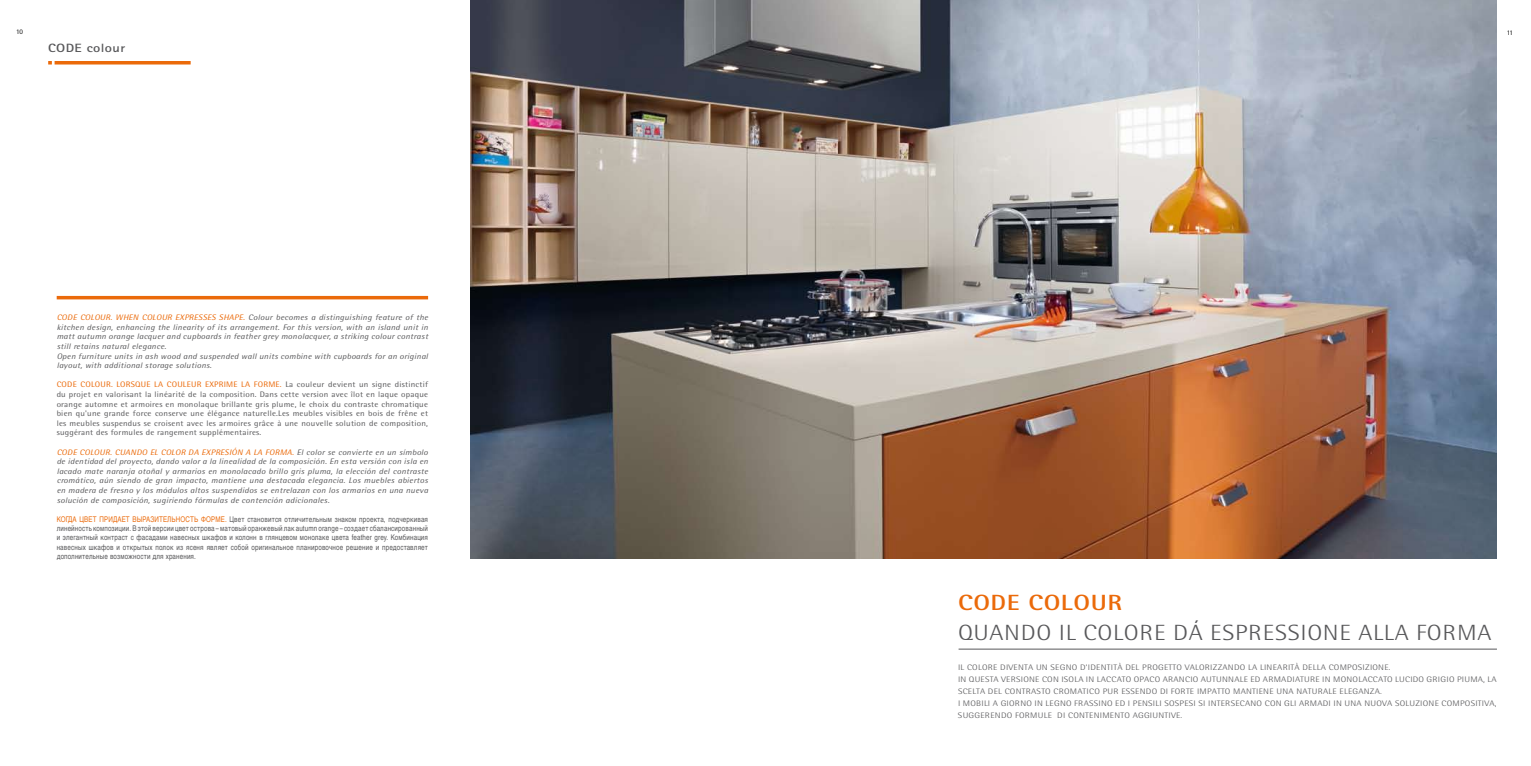
<style>
.page{position:relative;width:1531px;height:766px;background:#fff}
.page>*{position:absolute;margin:0;border:0;box-sizing:border-box;transform-origin:0 0}
.t1{font:300 22px "Rotis Semi Sans";color:#58585a;scale:1.18 1}
.t2{font:700 22px "Rotis Semi Sans";letter-spacing:.025em;color:#eb6a0a;scale:1.2 1}
.t3{font:700 12px "Rotis Sans Serif";letter-spacing:.025em;color:#58585a;scale:1.2 1}
.t4{font:italic 8px/9.6px "Rotis Semi Sans";letter-spacing:.025em;color:#58585a;scale:1.1 1}
.t5{font:8px/9.6px "Rotis Semi Sans";letter-spacing:.025em;color:#58585a;text-align:justify;scale:1.1 1}
.t6{font:300 8px/12px "Rotis Semi Sans";letter-spacing:.025em;color:#58585a;scale:1.2 1}
.t7{font:7.8px/9.4px "Helvetica Cyr Upright";letter-spacing:.025em;color:#58585a;text-align:justify;scale:.8 1}
.t8{font:7px "Rotis Sans Serif";color:#000}
.s1{color:#eb6a0a}
</style>
<div class="page">
<img style="left:471px;top:0;width:1026px;height:558px">
<hr style="left:57px;top:296px;width:371px;height:3px;background:#eb6a0a">
<hr style="left:55px;top:61px;width:136px;height:3px;background:#eb6a0a">
<svg style="left:48px;top:61px;width:4px;height:3px"></svg>
<hr style="left:958px;top:648px;width:539px;height:1px;background:#58585a">
<p class="t8" style="left:16px;top:27px;width:8px">10</p>
<p class="t8" style="left:1507px;top:28px;width:8px">11</p>
<h2 class="t3" style="left:48px;top:40px;width:66px">CODE colour</h2>
<p class="t4" style="left:57px;top:312px;width:339px"><span class="s1">CODE COLOUR. WHEN COLOUR EXPRESSES SHAPE.</span> Colour becomes a distinguishing feature of the kitchen design, enhancing the linearity of its arrangement. For this version, with an island unit in matt autumn orange lacquer and cupboards in feather grey monolacquer, a striking colour contrast still retains natural elegance.<br>Open furniture units in ash wood and suspended wall units combine with cupboards for an original layout, with additional storage solutions.</p>
<p class="t5" style="left:57px;top:379px;width:339px"><span class="s1">CODE COLOU R. LORSQU E LA COU LEU R EXPRIME LA FORME.</span> La couleur devient un signe distinctif du projet en valorisant la linéarité de la composition. Dans cette version avec îlot en laque opaque orange automne et armoires en monolaque brillante gris plume, le choix du contraste chromatique bien qu'une grande force conserve une élégance naturelle.Les meubles visibles en bois de frêne et les meubles suspendus se croisent avec les armoires grâce à une nouvelle solution de composition, suggérant des formules de rangement supplémentaires.</p>
<p class="t4" style="left:57px;top:447px;width:339px;text-align:justify"><span class="s1">CODE COLOUR. CUANDO EL COLOR DA EXPRESIÓN A LA FORMA.</span> El color se convierte en un símbolo de identidad del proyecto, dando valor a la linealidad de la composición. En esta versión con isla en lacado mate naranja otoñal y armarios en monolacado brillo gris pluma, la elección del contraste cromático, aún siendo de gran impacto, mantiene una destacada elegancia. Los muebles abiertos en madera de fresno y los módulos altos suspendidos se entrelazan con los armarios en una nueva solución de composición, sugiriendo fórmulas de contención adicionales.</p>
<p class="t7" style="left:57px;top:514px;width:466px"><span class="s1">КОГДА ЦВЕТ ПРИДАЕТ ВЫРАЗИТЕЛЬНОСТЬ ФОРМЕ.</span> Цвет становится отличительным знаком проекта, подчеркивая линейность композиции. В этой версии цвет острова – матовый оранжевый лак autumn orange – создает сбалансированный и элегантный контраст с фасадами навесных шкафов и колонн в глянцевом монолаке цвета feather grey. Комбинация навесных шкафов и открытых полок из ясеня являет собой оригинальное планировочное решение и предоставляет дополнительные возможности для хранения.</p>
<h1 class="t2" style="left:958px;top:588px;width:138px">CODE COLOUR</h1>
<h1 class="t1" style="left:958px;top:619px;width:14px">QUANDO</h1>
<h1 class="t1" style="left:1059px;top:619px;width:34px">IL COLORE</h1>
<h1 class="t1" style="left:1173px;top:619px;width:43px">DÁ ESPRESS</h1>
<h1 class="t1" style="left:1300px;top:619px;width:19px">IONE</h1>
<h1 class="t1" style="left:1358px;top:619px;width:12px">ALLA</h1>
<h1 class="t1" style="left:1416px;top:619px;width:14px">FORMA</h1>
<p class="t6" style="left:958px;top:660px;width:450px">IL COLORE DIVENTA UN SEGNO D’I DENTITÀ DEL PROGETTO VALORIZZANDO LA LI NEARITÀ DELLA COMPOSIZI ONE.<br>IN QUESTA VERSI ONE CON I SOLA I N LACCATO OPACO ARANCI O AUTUNNALE ED ARMADIATURE I N MONOLACCATO LUCI DO GRI GI O PI UMA, LA SCELTA DEL CONTRASTO CROMATI CO PUR ESSENDO DI FORTE I MPATTO MANTI ENE UNA NATURALE ELEGANZA.<br>I MOBI LI A GIORNO I N LEGNO FRASSI NO ED I PENSI LI SOSPESI SI I NTERSECANO CON GLI ARMADI I N UNA NUOVA SOLUZIONE COMPOSITIVA, SUGGERENDO FORMULE DI CONTENI MENTO AGGI UNTIVE.</p>
</div>
